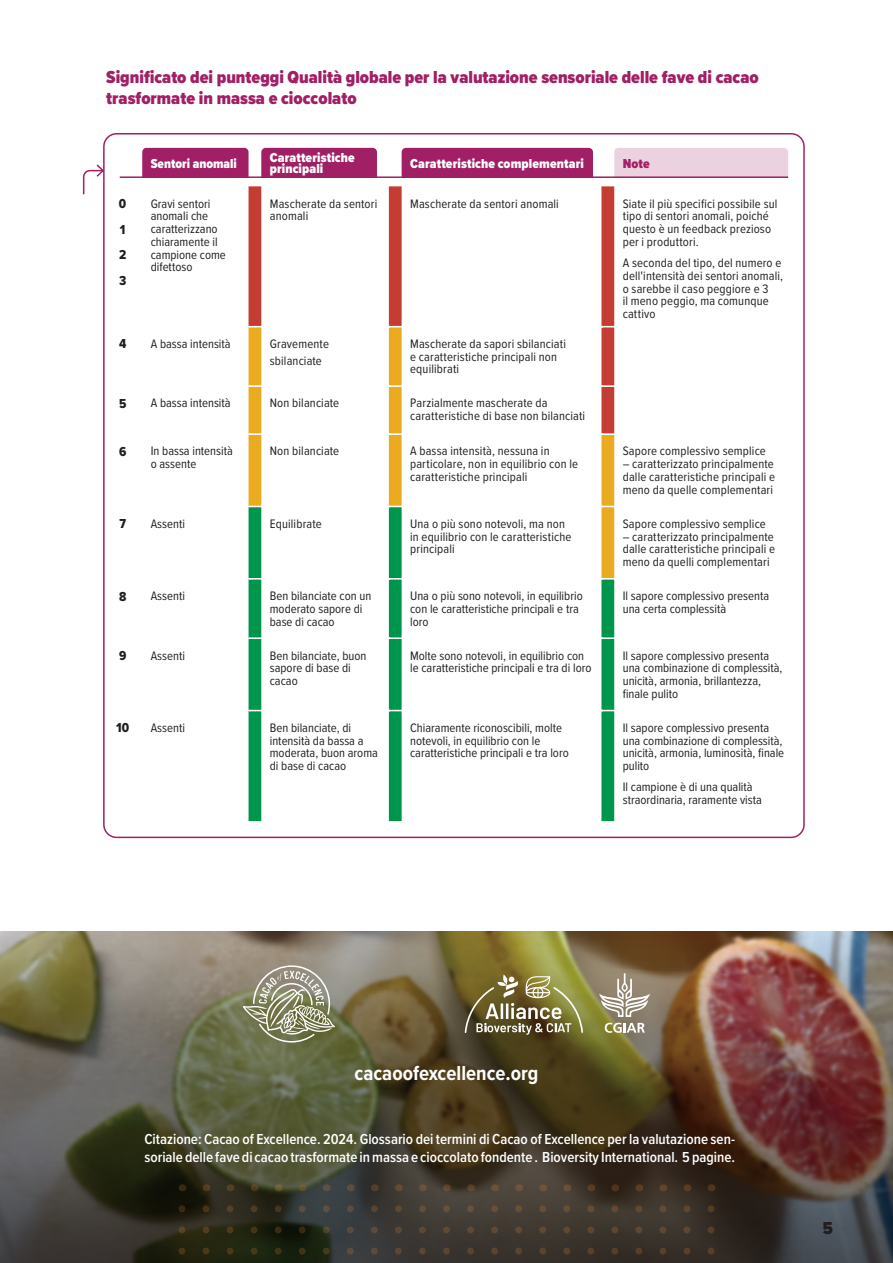
<style>
.page{position:relative;width:893px;height:1263px;background:#fff}
.page>*{position:absolute;margin:0;border:0;box-sizing:border-box;transform-origin:0 0}
.t1{font:700 21px "Proxima Nova Cond";color:#fff}
.t2{font:900 18px/21px "Proxima Nova Cond";color:#a01f65}
.t3{font:900 18px "Proxima Nova Cond";color:#231f20}
.t4{font:600 15px/18px "Proxima Nova Cond";color:#fff}
.t5{font:900 13.5px/10.5px "Proxima Nova Cond";letter-spacing:.005em;color:#fff}
.t6{font:13.5px "Proxima Nova Cond Extrabld";color:#231f20}
.t7{font:900 13.5px "Proxima Nova Cond";color:#a01f65}
.t8{font:12.75px/12.8px "Proxima Nova Cond";color:#231f20}
</style>
<div class="page">
<img style="left:0;top:931px;width:893px;height:332px">
<svg style="left:82px;top:164px;width:21px;height:31px"></svg>
<svg style="left:707px;top:1209px;width:7px;height:54px"></svg>
<svg style="left:659px;top:1209px;width:7px;height:54px"></svg>
<svg style="left:395px;top:1209px;width:7px;height:54px"></svg>
<svg style="left:563px;top:1209px;width:7px;height:54px"></svg>
<svg style="left:491px;top:1209px;width:7px;height:54px"></svg>
<svg style="left:443px;top:1209px;width:7px;height:54px"></svg>
<svg style="left:515px;top:1209px;width:7px;height:54px"></svg>
<svg style="left:539px;top:1209px;width:7px;height:54px"></svg>
<svg style="left:227px;top:1209px;width:7px;height:54px"></svg>
<svg style="left:323px;top:1209px;width:7px;height:54px"></svg>
<svg style="left:683px;top:1209px;width:7px;height:54px"></svg>
<svg style="left:587px;top:1209px;width:7px;height:54px"></svg>
<svg style="left:299px;top:1209px;width:7px;height:54px"></svg>
<svg style="left:467px;top:1209px;width:7px;height:54px"></svg>
<svg style="left:419px;top:1209px;width:7px;height:54px"></svg>
<svg style="left:179px;top:1209px;width:6px;height:54px"></svg>
<svg style="left:251px;top:1209px;width:7px;height:54px"></svg>
<svg style="left:611px;top:1209px;width:7px;height:54px"></svg>
<svg style="left:635px;top:1209px;width:7px;height:54px"></svg>
<svg style="left:275px;top:1209px;width:7px;height:54px"></svg>
<svg style="left:371px;top:1209px;width:7px;height:54px"></svg>
<svg style="left:347px;top:1209px;width:7px;height:54px"></svg>
<svg style="left:203px;top:1209px;width:6px;height:54px"></svg>
<svg style="left:465px;top:974px;width:118px;height:61px;background:#8a8151"></svg>
<svg style="left:599px;top:973px;width:51px;height:44px;background:#aaa18e"></svg>
<svg style="left:605px;top:1023px;width:40px;height:10px"></svg>
<svg style="left:243px;top:965px;width:92px;height:77px;background:#9a9a81"></svg>
<div style="left:261px;top:148px;width:116px;height:28px;background:#a01f65"></div>
<div style="left:402px;top:148px;width:191px;height:28px;background:#a01f65"></div>
<div style="left:614px;top:148px;width:174px;height:28px;background:#ecd2e0"></div>
<div style="left:142px;top:148px;width:107px;height:28px;background:#a01f65"></div>
<hr style="left:120px;top:176px;width:668px;height:2px;background:#a01f65">
<svg style="left:249px;top:186px;width:365px;height:140px"></svg>
<svg style="left:249px;top:327px;width:365px;height:179px"></svg>
<svg style="left:249px;top:507px;width:365px;height:314px"></svg>
<svg style="left:249px;top:385px;width:365px;height:2px"></svg>
<svg style="left:249px;top:433px;width:365px;height:2px"></svg>
<svg style="left:249px;top:578px;width:365px;height:1px"></svg>
<svg style="left:249px;top:637px;width:366px;height:2px"></svg>
<svg style="left:249px;top:710px;width:365px;height:1px"></svg>
<p class="t2" style="left:106px;top:67px;width:654px">Significato dei punteggi Qualità globale per la valutazione sensoriale delle fave di cacao trasformate in massa e cioccolato</p>
<p class="t6" style="left:119px;top:194px;width:9px">0</p>
<p class="t6" style="left:120px;top:219px;width:7px">1</p>
<p class="t6" style="left:119px;top:245px;width:9px">2</p>
<p class="t6" style="left:119px;top:270px;width:9px">3</p>
<p class="t5" style="left:151px;top:158px;width:88px">Sentori anomali</p>
<p class="t5" style="left:270px;top:152px;width:86px">Caratteristiche principali</p>
<p class="t5" style="left:410px;top:158px;width:175px">Caratteristiche complementari</p>
<p class="t7" style="left:623px;top:153px;width:29px">Note</p>
<p class="t8" style="left:151px;top:196px;width:77px">Gravi sentori anomali che caratterizzano chiaramente il campione come difettoso</p>
<p class="t8" style="left:270px;top:196px;width:109px">Mascherate da sentori anomali</p>
<p class="t8" style="left:410px;top:196px;width:150px">Mascherate da sentori anomali</p>
<p class="t8" style="left:623px;top:196px;width:156px">Siate il più specifici possibile sul tipo di sentori anomali, poiché questo è un feedback prezioso per i produttori.</p>
<p class="t8" style="left:623px;top:256px;width:162px">A seconda del tipo, del numero e dell'intensità dei sentori anomali, o sarebbe il caso peggiore e 3<br>il meno peggio, ma comunque cattivo</p>
<p class="t6" style="left:119px;top:334px;width:9px">4</p>
<p class="t8" style="left:151px;top:337px;width:81px">A bassa intensità</p>
<p class="t8" style="left:270px;top:337px;width:61px">Gravemente</p>
<p class="t8" style="left:270px;top:354px;width:54px">sbilanciate</p>
<p class="t8" style="left:410px;top:337px;width:157px">Mascherate da sapori sbilanciati e caratteristiche principali non equilibrati</p>
<p class="t6" style="left:119px;top:393px;width:9px">5</p>
<p class="t8" style="left:151px;top:396px;width:81px">A bassa intensità</p>
<p class="t8" style="left:270px;top:396px;width:71px">Non bilanciate</p>
<p class="t8" style="left:410px;top:396px;width:177px">Parzialmente mascherate da caratteristiche di base non bilanciati</p>
<p class="t6" style="left:119px;top:441px;width:9px">6</p>
<p class="t8" style="left:151px;top:444px;width:84px">In bassa intensità</p>
<p class="t8" style="left:151px;top:457px;width:47px">o assente</p>
<p class="t8" style="left:270px;top:444px;width:71px">Non bilanciate</p>
<p class="t8" style="left:410px;top:444px;width:169px">A bassa intensità, nessuna in particolare, non in equilibrio con le caratteristiche principali</p>
<p class="t8" style="left:623px;top:444px;width:145px">Sapore complessivo semplice</p>
<p class="t8" style="left:623px;top:457px;width:154px;text-align:justify">– caratterizzato principalmente dalle caratteristiche principali e meno da quelle complementari</p>
<p class="t6" style="left:119px;top:514px;width:8px">7</p>
<p class="t8" style="left:151px;top:517px;width:36px">Assenti</p>
<p class="t8" style="left:270px;top:517px;width:54px">Equilibrate</p>
<p class="t8" style="left:410px;top:517px;width:163px">Una o più sono notevoli, ma non in equilibrio con le caratteristiche principali</p>
<p class="t8" style="left:623px;top:517px;width:145px">Sapore complessivo semplice</p>
<p class="t8" style="left:623px;top:529px;width:154px;text-align:justify">– caratterizzato principalmente dalle caratteristiche principali e meno da quelli complementari</p>
<p class="t6" style="left:119px;top:586px;width:9px">8</p>
<p class="t8" style="left:151px;top:589px;width:36px">Assenti</p>
<p class="t8" style="left:270px;top:589px;width:103px">Ben bilanciate con un moderato sapore di base di cacao</p>
<p class="t8" style="left:410px;top:589px;width:174px">Una o più sono notevoli, in equilibrio con le caratteristiche principali e tra loro</p>
<p class="t8" style="left:623px;top:589px;width:148px">Il sapore complessivo presenta una certa complessità</p>
<p class="t6" style="left:119px;top:646px;width:9px">9</p>
<p class="t8" style="left:151px;top:648px;width:36px">Assenti</p>
<p class="t8" style="left:270px;top:648px;width:98px">Ben bilanciate, buon sapore di base di cacao</p>
<p class="t8" style="left:410px;top:648px;width:183px">Molte sono notevoli, in equilibrio con le caratteristiche principali e tra di loro</p>
<p class="t8" style="left:623px;top:648px;width:161px">Il sapore complessivo presenta una combinazione di complessità, unicità, armonia, brillantezza, finale pulito</p>
<p class="t6" style="left:116px;top:718px;width:14px">10</p>
<p class="t8" style="left:151px;top:721px;width:36px">Assenti</p>
<p class="t8" style="left:270px;top:721px;width:110px">Ben bilanciate, di intensità da bassa a moderata, buon aroma di base di cacao</p>
<p class="t8" style="left:410px;top:721px;width:160px">Chiaramente riconoscibili, molte notevoli, in equilibrio con le caratteristiche principali e tra loro</p>
<p class="t8" style="left:623px;top:721px;width:163px">Il sapore complessivo presenta una combinazione di complessità, unicità, armonia, luminosità, finale pulito</p>
<p class="t8" style="left:623px;top:780px;width:141px">Il campione è di una qualità straordinaria, raramente vista</p>
<p class="t1" style="left:354px;top:1057px;width:185px">cacaoofexcellence.org</p>
<p class="t4" style="left:144px;top:1129px;width:592px">Citazione: Cacao of Excellence. 2024. Glossario dei termini di Cacao of Excellence per la valutazione sen&shy;soriale delle fave di cacao trasformate in massa e cioccolato fondente . Bioversity International. 5 pagine.</p>
<p class="t3" style="left:823px;top:1215px;width:12px">5</p>
</div>
